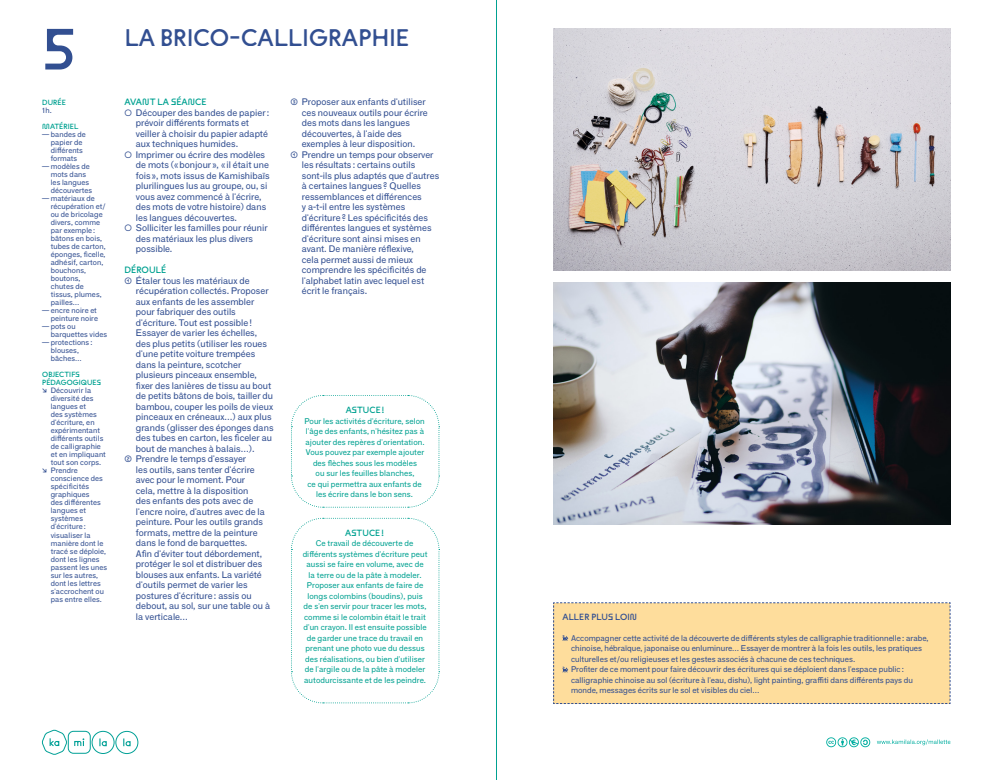
<style>
.page{position:relative;width:993px;height:780px;background:#fff}
.page>*{position:absolute;margin:0;border:0;box-sizing:border-box;transform-origin:0 0}
.t1{font:58px "Maxi ABC Round";color:#324f91}
.t2{font:24px "Maxi ABC Round";letter-spacing:.01em;color:#324f91}
.t3{font:9.2px/10.5px "F Grotesk";letter-spacing:.005em;color:#324f91}
.t4{font:9.2px "Maxi ABC Round";letter-spacing:.01em;color:#00a191}
.t5{font:9px "Maxi ABC Round";letter-spacing:.01em;color:#00a191}
.t6{font:9px "Maxi ABC Round";letter-spacing:.01em;color:#324f91}
.t7{font:8px/10.5px "F Grotesk";letter-spacing:.01em;color:#00a191;text-align:center}
.t8{font:8px/10.5px "F Grotesk";letter-spacing:.005em;color:#324f91}
.t9{font:7.5px/8px "F Grotesk";letter-spacing:.01em;color:#324f91}
.t10{font:7.5px/8px "Maxi ABC Round";letter-spacing:.01em;color:#00a191}
.s1{font-family:"Maxi ABC Round"}
</style>
<div class="page">
<img style="left:553px;top:282px;width:397px;height:242px">
<svg style="left:291px;top:395px;width:149px;height:113px"></svg>
<svg style="left:291px;top:517px;width:149px;height:187px"></svg>
<div style="left:553px;top:602px;width:397px;height:102px;background:#fedd9c"></div>
<img style="left:553px;top:28px;width:397px;height:243px">
<div style="left:92px;top:731px;width:22px;height:22px;border:1px solid #00a096;border-radius:50%"></div>
<svg style="left:99px;top:738px;width:8px;height:8px"></svg>
<div style="left:116px;top:731px;width:22px;height:22px;border:1px solid #00a096;border-radius:50%"></div>
<svg style="left:123px;top:738px;width:8px;height:8px"></svg>
<div style="left:68px;top:731px;width:22px;height:22px;border:1px solid #00a096;border-radius:5px"></div>
<svg style="left:74px;top:738px;width:10px;height:8px"></svg>
<svg style="left:42px;top:729px;width:25px;height:25px"></svg>
<svg style="left:877px;top:739px;width:73px;height:6px"></svg>
<svg style="left:826px;top:737px;width:43px;height:10px"></svg>
<svg style="left:496px;top:0;width:1px;height:780px"></svg>
<h1 class="t1" style="left:41px;top:12px;width:37px">5</h1>
<h2 class="t2" style="left:124px;top:22px;width:286px">LA BRICO-CALLIGRAPHIE</h2>
<p class="t10" style="left:42px;top:99px;width:25px">DURÉE</p>
<p class="t9" style="left:42px;top:106px;width:11px">1h.</p>
<p class="t10" style="left:42px;top:123px;width:38px">MATÉRIEL</p>
<p class="t9" style="left:51px;top:130px;width:37px;text-indent:-9px">— bandes de papier de différents formats</p>
<p class="t9" style="left:51px;top:162px;width:43px;text-indent:-9px">— modèles de mots dans les langues découvertes</p>
<p class="t9" style="left:51px;top:194px;width:56px;text-indent:-9px">— matériaux de récupération et/ ou de bricolage divers, comme par exemple : bâtons en bois, tubes de carton, éponges, ficelle, adhésif, carton, bouchons, boutons,<br>chutes de tissus, plumes, pailles…</p>
<p class="t9" style="left:42px;top:306px;width:57px;text-align:right">— encre noire et peinture noire</p>
<p class="t9" style="left:51px;top:322px;width:58px;text-indent:-9px">— pots ou barquettes vides</p>
<p class="t9" style="left:51px;top:338px;width:43px;text-indent:-9px">— protections : blouses, bâches…</p>
<p class="t10" style="left:42px;top:371px;width:60px">OBJECTIFS<br>PÉDAGOGIQUES</p>
<p class="t9" style="left:51px;top:386px;width:56px;text-indent:-9px"><span class="s1">↘</span> Découvrir la diversité des langues et<br>des systèmes d'écriture, en expérimentant différents outils de calligraphie et en impliquant tout son corps.</p>
<p class="t9" style="left:51px;top:466px;width:58px;text-indent:-9px"><span class="s1">↘</span> Prendre conscience des spécificités graphiques<br>des différentes langues et systèmes d'écriture : visualiser la manière dont le tracé se déploie, dont les lignes passent les unes sur les autres, dont les lettres s'accrochent ou pas entre elles.</p>
<p class="t4" style="left:124px;top:96px;width:83px">AVANT LA SÉANCE</p>
<p class="t3" style="left:136px;top:106px;width:135px">Découper des bandes de papier: prévoir différents formats et veiller à choisir du papier adapté aux techniques humides.<br>Imprimer ou écrire des modèles de mots («bonjour », « il était une fois », mots issus de Kamishibaïs plurilingues lus au groupe, ou, si vous avez commencé à l'écrire, des mots de votre histoire) dans les langues découvertes.<br>Solliciter les familles pour réunir des matériaux les plus divers possible.</p>
<p class="t4" style="left:124px;top:264px;width:43px">DÉROULÉ</p>
<p class="t3" style="left:124px;top:274px;width:127px"><span class="s1">①</span> Étaler tous les matériaux de</p>
<p class="t3" style="left:136px;top:285px;width:134px">récupération collectés. Proposer</p>
<p class="t3" style="left:136px;top:295px;width:120px">aux enfants de les assembler</p>
<p class="t3" style="left:136px;top:306px;width:101px">pour fabriquer des outils</p>
<p class="t3" style="left:136px;top:316px;width:118px">d'écriture. Tout est possible!</p>
<p class="t3" style="left:136px;top:327px;width:123px">Essayer de varier les échelles,</p>
<p class="t3" style="left:136px;top:337px;width:133px">des plus petits (utiliser les roues</p>
<p class="t3" style="left:136px;top:348px;width:121px">d'une petite voiture trempées</p>
<p class="t3" style="left:136px;top:358px;width:107px">dans la peinture, scotcher</p>
<p class="t3" style="left:136px;top:369px;width:122px">plusieurs pinceaux ensemble,</p>
<p class="t3" style="left:136px;top:379px;width:137px">fixer des lanières de tissu au bout</p>
<p class="t3" style="left:136px;top:390px;width:139px">de petits bâtons de bois, tailler du</p>
<p class="t3" style="left:136px;top:400px;width:139px">bambou, couper les poils de vieux</p>
<p class="t3" style="left:136px;top:411px;width:137px">pinceaux en créneaux…) aux plus</p>
<p class="t3" style="left:136px;top:421px;width:139px">grands (glisser des éponges dans</p>
<p class="t3" style="left:136px;top:432px;width:137px">des tubes en carton, les ficeler au</p>
<p class="t3" style="left:136px;top:442px;width:120px">bout de manches à balais…).</p>
<p class="t3" style="left:124px;top:453px;width:123px"><span class="s1">②</span> Prendre le temps d'essayer</p>
<p class="t3" style="left:136px;top:463px;width:120px">les outils, sans tenter d'écrire</p>
<p class="t3" style="left:136px;top:474px;width:111px">avec pour le moment. Pour</p>
<p class="t3" style="left:136px;top:484px;width:114px">cela, mettre à la disposition</p>
<p class="t3" style="left:136px;top:495px;width:119px">des enfants des pots avec de</p>
<p class="t3" style="left:136px;top:505px;width:131px">l'encre noire, d'autres avec de la</p>
<p class="t3" style="left:136px;top:516px;width:129px">peinture. Pour les outils grands</p>
<p class="t3" style="left:136px;top:526px;width:123px">formats, mettre de la peinture</p>
<p class="t3" style="left:136px;top:537px;width:113px">dans le fond de barquettes.</p>
<p class="t3" style="left:136px;top:547px;width:128px">Afin d'éviter tout débordement,</p>
<p class="t3" style="left:136px;top:558px;width:128px">protéger le sol et distribuer des</p>
<p class="t3" style="left:136px;top:568px;width:127px">blouses aux enfants. La variété</p>
<p class="t3" style="left:136px;top:579px;width:113px">d'outils permet de varier les</p>
<p class="t3" style="left:136px;top:589px;width:117px">postures d'écriture: assis ou</p>
<p class="t3" style="left:136px;top:600px;width:136px">debout, au sol, sur une table ou à</p>
<p class="t3" style="left:136px;top:610px;width:54px">la verticale…</p>
<p class="t3" style="left:290px;top:96px;width:137px"><span class="s1">③</span> Proposer aux enfants d'utiliser</p>
<p class="t3" style="left:302px;top:106px;width:127px">ces nouveaux outils pour écrire</p>
<p class="t3" style="left:302px;top:117px;width:110px">des mots dans les langues</p>
<p class="t3" style="left:302px;top:127px;width:101px">découvertes, à l'aide des</p>
<p class="t3" style="left:302px;top:138px;width:115px">exemples à leur disposition.</p>
<p class="t3" style="left:290px;top:148px;width:144px"><span class="s1">①</span> Prendre un temps pour observer</p>
<p class="t3" style="left:302px;top:159px;width:115px">les résultats : certains outils</p>
<p class="t3" style="left:302px;top:169px;width:139px">sont-ils plus adaptés que d'autres</p>
<p class="t3" style="left:302px;top:180px;width:120px">à certaines langues ? Quelles</p>
<p class="t3" style="left:302px;top:190px;width:121px">ressemblances et différences</p>
<p class="t3" style="left:302px;top:201px;width:105px">y a-t-il entre les systèmes</p>
<p class="t3" style="left:302px;top:211px;width:128px">d'écriture? Les spécificités des</p>
<p class="t3" style="left:302px;top:222px;width:131px">différentes langues et systèmes</p>
<p class="t3" style="left:302px;top:232px;width:120px">d'écriture sont ainsi mises en</p>
<p class="t3" style="left:302px;top:243px;width:113px">avant. De manière réflexive,</p>
<p class="t3" style="left:302px;top:253px;width:113px">cela permet aussi de mieux</p>
<p class="t3" style="left:302px;top:264px;width:126px">comprendre les spécificités de</p>
<p class="t3" style="left:302px;top:274px;width:124px">l'alphabet latin avec lequel est</p>
<p class="t3" style="left:302px;top:285px;width:67px">écrit le français.</p>
<p class="t5" style="left:345px;top:404px;width:40px">ASTUCE !</p>
<p class="t7" style="left:304px;top:415px;width:122px">Pour les activités d'écriture, selon l'âge des enfants, n'hésitez pas à ajouter des repères d'orientation.<br>Vous pouvez par exemple ajouter des flèches sous les modèles<br>ou sur les feuilles blanches,<br>ce qui permettra aux enfants de les écrire dans le bon sens.</p>
<p class="t5" style="left:345px;top:527px;width:40px">ASTUCE !</p>
<p class="t7" style="left:302px;top:537px;width:126px">Ce travail de découverte de différents systèmes d'écriture peut aussi se faire en volume, avec de la terre ou de la pâte à modeler.<br>Proposer aux enfants de faire de longs colombins (boudins), puis de s'en servir pour tracer les mots, comme si le colombin était le trait d'un crayon. Il est ensuite possible de garder une trace du travail en prenant une photo vue du dessus des réalisations, ou bien d'utiliser de l'argile ou de la pâte à modeler autodurcissante et de les peindre.</p>
<p class="t6" style="left:562px;top:611px;width:76px">ALLER PLUS LOIN</p>
<p class="t8" style="left:571px;top:632px;width:359px">Accompagner cette activité de la découverte de différents styles de calligraphie traditionnelle: arabe, chinoise, hébraïque, japonaise ou enluminure… Essayer de montrer à la fois les outils, les pratiques culturelles et/ou religieuses et les gestes associés à chacune de ces techniques.<br>Profiter de ce moment pour faire découvrir des écritures qui se déploient dans l'espace public : calligraphie chinoise au sol (écriture à l'eau, dishu), light painting, graffiti dans différents pays du monde, messages écrits sur le sol et visibles du ciel…</p>
</div>
